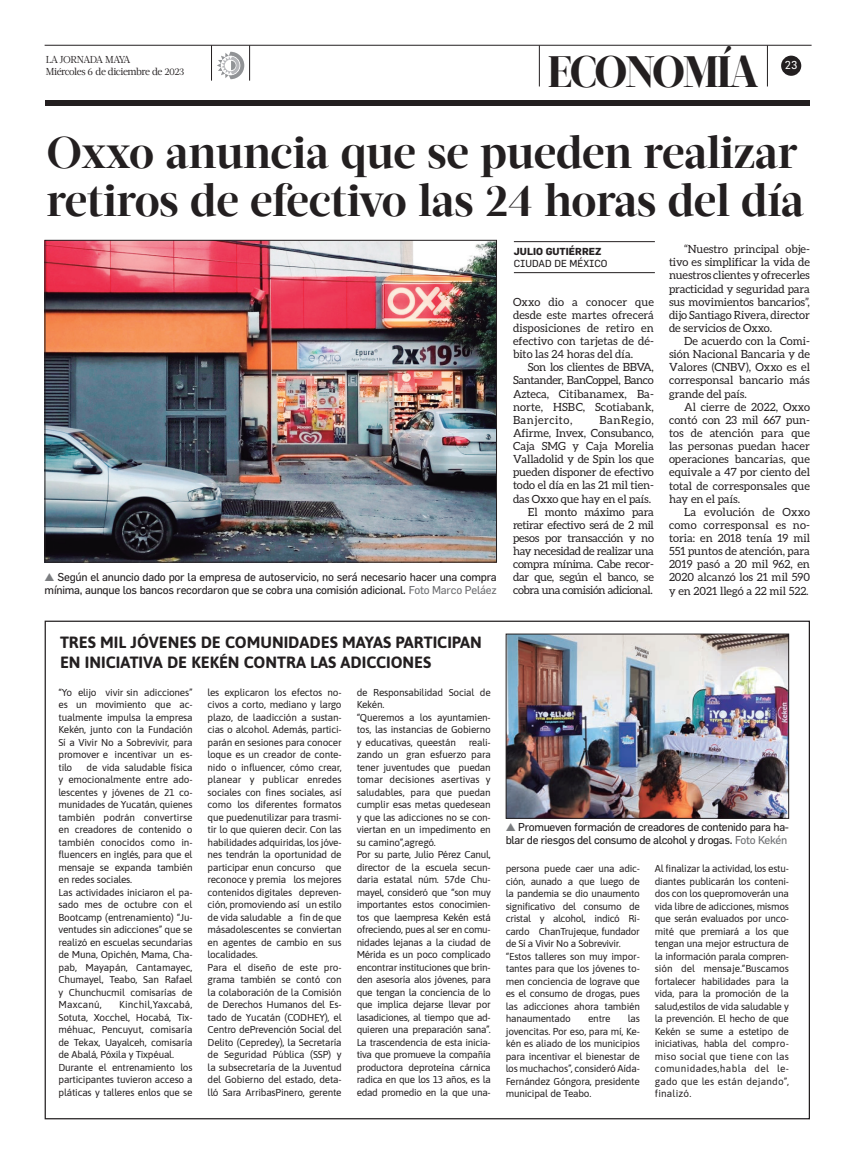
<style>
.page{position:relative;width:855px;height:1170px;background:#fff}
.page>*{position:absolute;margin:0;border:0;box-sizing:border-box;transform-origin:0 0}
.t1{font:700 45px/47.5px "Acta Headline W00";letter-spacing:-.01em;color:#231f20}
.t2{font:800 43.75px "Acta Display W04";letter-spacing:-.05em;color:#231f20;scale:.94 1}
.t3{font:700 16.25px/20px "Asap";color:#231f20}
.Nuevo_Body_tex{font:11.25px/13.1px "Aleo";color:#231f20;text-align:justify}
.PIE_DE_FOTO{font:11.25px/13.1px "Flama";letter-spacing:-.02em;color:#231f20}
.Nuevo_Body_tex_ss{font:11.25px/13.1px "Aleo";color:#231f20;text-align:justify}
.t4{font:11.25px "Flama";color:#fff}
.Nuevo_Body_tex_ss-2{font:10px/12.5px "Asap";letter-spacing:-.02em;color:#231f20;text-align:justify}
.t5{font:10px "Acta Deck W00";letter-spacing:-.04em;color:#231f20}
.t6{font:700 10px "Flama";color:#231f20}
.t7{font:10px "Flama";color:#231f20}
.t8{font:10px "Acta Deck W00";letter-spacing:-.05em;color:#231f20}
.s1{color:#7c7e81}
.s2{color:#6f7073}
</style>
<div class="page">
<div style="left:45px;top:100px;width:765px;height:5px;background:#231f20"></div>
<hr style="left:45px;top:45px;width:767px;height:1px;background:#231f20">
<hr style="left:211px;top:45px;width:1px;height:36px;background:#231f20">
<hr style="left:249px;top:45px;width:1px;height:36px;background:#231f20">
<div style="left:781px;top:56px;width:20px;height:20px;background:#231f20;border-radius:50%"></div>
<svg style="left:217px;top:52px;width:27px;height:27px"></svg>
<hr style="left:539px;top:45px;width:1px;height:41px;background:#231f20">
<hr style="left:767px;top:45px;width:1px;height:41px;background:#231f20">
<img style="left:508px;top:636px;width:279px;height:181px">
<div style="left:506px;top:634px;width:283px;height:185px;border:1px solid #231f20"></div>
<hr style="left:514px;top:241px;width:141px;height:1px;background:#231f20">
<hr style="left:514px;top:272px;width:141px;height:1px;background:#231f20">
<img style="left:47px;top:242px;width:448px;height:318px">
<div style="left:45px;top:240px;width:452px;height:322px;border:1px solid #231f20"></div>
<p class="t8" style="left:46px;top:54px;width:86px">LA JORNADA MAYA</p>
<p class="t5" style="left:46px;top:65px;width:140px">Miércoles 6 de diciembre de 2023</p>
<p class="t2" style="left:548px;top:45px;width:226px">ECONOMÍA</p>
<p class="t4" style="left:785px;top:58px;width:14px">23</p>
<p class="t1" style="left:47px;top:129px;width:759px">Oxxo anuncia que se pueden realizar retiros de efectivo las 24 horas del día</p>
<p class="t6" style="left:514px;top:245px;width:89px">JULIO GUTIÉRREZ</p>
<p class="t7" style="left:514px;top:258px;width:95px">CIUDAD DE MÉXICO</p>
<p class="Nuevo_Body_tex" style="left:669px;top:243px;width:142px;text-indent:15px">“Nuestro principal obje&shy;tivo es simplificar la vida de nuestros clientes y ofrecerles practicidad y seguridad para sus movimientos bancarios”, dijo Santiago Rivera, director de servicios de Oxxo.</p>
<p class="Nuevo_Body_tex" style="left:669px;top:334px;width:142px;text-indent:15px">De acuerdo con la Comi&shy;sión Nacional Bancaria y de Valores (CNBV), Oxxo es el corresponsal bancario más grande del país.</p>
<p class="Nuevo_Body_tex" style="left:669px;top:400px;width:142px;text-indent:15px">Al cierre de 2022, Oxxo contó con 23 mil 667 pun&shy;tos de atención para que las personas puedan hacer operaciones bancarias, que equivale a 47 por ciento del total de corresponsales que hay en el país.</p>
<p class="Nuevo_Body_tex" style="left:669px;top:505px;width:142px;text-indent:15px">La evolución de Oxxo como corresponsal es no&shy;toria: en 2018 tenía 19 mil 551 puntos de atención, para 2019 pasó a 20 mil 962, en 2020 alcanzó los 21 mil 590 y en 2021 llegó a 22 mil 522.</p>
<p class="Nuevo_Body_tex_ss" style="left:513px;top:295px;width:142px">Oxxo dio a conocer que desde este martes ofrecerá disposiciones de retiro en efectivo con tarjetas de dé&shy;bito las 24 horas del día.</p>
<p class="Nuevo_Body_tex" style="left:513px;top:361px;width:142px;text-indent:15px">Son los clientes de BBVA, Santander, BanCoppel, Banco Azteca, Citibanamex, Ba&shy;norte, HSBC, Scotiabank, Banjercito,</p>
<p class="Nuevo_Body_tex" style="left:513px;top:413px;width:142px;text-indent:87px">BanRegio, Afirme, Invex, Consubanco, Caja SMG y Caja Morelia Valladolid y de Spin los que pueden disponer de efectivo todo el día en las 21 mil tien&shy;das Oxxo que hay en el país.</p>
<p class="Nuevo_Body_tex" style="left:513px;top:505px;width:143px;text-indent:15px">El monto máximo para retirar efectivo será de 2 mil pesos por transacción y no hay necesidad de realizar una compra mínima. Cabe recor&shy;dar que, según el banco, se cobra una comisión adicional.</p>
<p class="PIE_DE_FOTO" style="left:45px;top:570px;width:454px"><span class="s1">▲</span> Según el anuncio dado por la empresa de autoservicio, no será necesario hacer una compra mínima, aunque los bancos recordaron que se cobra una comisión adicional. <span class="s2">Foto Marco Peláez</span></p>
<p class="t3" style="left:60px;top:632px;width:423px">TRES MIL JÓVENES DE COMUNIDADES MAYAS PARTICIPAN<br>EN INICIATIVA DE KEKÉN CONTRA LAS ADICCIONES</p>
<p class="Nuevo_Body_tex_ss-2" style="left:58px;top:685px;width:136px">“Yo elijo vivir sin adicciones” es un movimiento que ac&shy;tualmente impulsa la empresa Kekén, junto con la Fundación Sí a Vivir No a Sobrevivir, para promover e incentivar un es&shy;tilo</p>
<p class="Nuevo_Body_tex_ss-2" style="left:58px;top:760px;width:136px;text-indent:28px">de vida saludable física y emocionalmente entre ado&shy;lescentes y jóvenes de 21 co&shy;munidades de Yucatán, quienes también podrán convertirse en creadores de contenido o también conocidos como in&shy;fluencers en inglés, para que el mensaje se expanda también en redes sociales.</p>
<p class="Nuevo_Body_tex_ss-2" style="left:58px;top:885px;width:136px">Las actividades iniciaron el pa&shy;sado mes de octubre con el Bootcamp (entrenamiento) “Ju&shy;ventudes sin adicciones” que se realizó en escuelas secundarias de Muna, Opichén, Mama, Cha&shy;pab, Mayapán, Cantamayec, Chumayel, Teabo, San Rafael y Chunchucmil comisarías de Maxcanú,</p>
<p class="Nuevo_Body_tex_ss-2" style="left:58px;top:998px;width:136px;text-indent:61px">Kinchil,Yaxcabá, Sotuta, Xocchel, Hocabá, Tix&shy;méhuac, Pencuyut, comisaría de Tekax, Uayalceh, comisaría de Abalá, Póxila y Tixpéual.</p>
<p class="Nuevo_Body_tex_ss-2" style="left:58px;top:1060px;width:136px">Durante el entrenamiento los participantes tuvieron acceso a pláticas y talleres enlos que se</p>
<p class="Nuevo_Body_tex_ss-2" style="left:208px;top:685px;width:136px">les explicaron los efectos no&shy;civos a corto, mediano y largo plazo, de laadicción a sustan&shy;cias o alcohol. Además, partici&shy;parán en sesiones para conocer loque es un creador de conte&shy;nido o influencer, cómo crear, planear y publicar enredes sociales con fines sociales, así como los diferentes formatos que puedenutilizar para trasmi&shy;tir lo que quieren decir. Con las habilidades adquiridas, los jóve&shy;nes tendrán la oportunidad de participar enun concurso que reconoce y premia los mejores contenidos digitales depreven&shy;ción, promoviendo así un estilo de vida saludable a fin de que másadolescentes se conviertan en agentes de cambio en sus localidades.</p>
<p class="Nuevo_Body_tex_ss-2" style="left:208px;top:960px;width:136px">Para el diseño de este pro&shy;grama también se contó con la colaboración de la Comisión de Derechos Humanos del Es&shy;tado de Yucatán (CODHEY), el Centro dePrevención Social del Delito (Cepredey), la Secretaría de Seguridad Pública (SSP) y la subsecretaría de la Juventud del Gobierno del estado, deta&shy;lló Sara ArribasPinero, gerente</p>
<p class="Nuevo_Body_tex_ss-2" style="left:357px;top:685px;width:136px">de Responsabilidad Social de<br>Kekén.</p>
<p class="Nuevo_Body_tex_ss-2" style="left:357px;top:710px;width:136px">“Queremos a los ayuntamien&shy;tos, las instancias de Gobierno y educativas, queestán</p>
<p class="Nuevo_Body_tex_ss-2" style="left:357px;top:735px;width:136px;text-indent:112px">reali&shy;zando un gran esfuerzo para tener juventudes que puedan tomar decisiones asertivas y saludables, para que puedan cumplir esas metas quedesean y que las adicciones no se con&shy;viertan en un impedimento en su camino”,agregó.</p>
<p class="Nuevo_Body_tex_ss-2" style="left:357px;top:848px;width:136px">Por su parte, Julio Pérez Canul, director de la escuela secun&shy;daria estatal núm. 57de Chu&shy;mayel, consideró que “son muy importantes estos conocimien&shy;tos que laempresa Kekén está ofreciendo, pues al ser en comu&shy;nidades lejanas a la ciudad de Mérida es un poco complicado encontrar instituciones que brin&shy;den asesoría alos jóvenes, para que tengan la conciencia de lo que implica dejarse llevar por lasadiciones, al tiempo que ad&shy;quieren una preparación sana”.<br>La trascendencia de esta inicia&shy;tiva que promueve la compañía productora deproteína cárnica radica en que los 13 años, es la edad promedio en la que una-</p>
<p class="PIE_DE_FOTO" style="left:506px;top:820px;width:285px"><span class="s1">▲</span> Promueven formación de creadores de contenido para ha&shy;blar de riesgos del consumo de alcohol y drogas. <span class="s2">Foto Kekén</span></p>
<p class="Nuevo_Body_tex_ss-2" style="left:506px;top:862px;width:136px">persona puede caer una adic&shy;ción, aunado a que luego de la pandemia se dio unaumento significativo del consumo de cristal y alcohol, indicó Ri&shy;cardo ChanTrujeque, fundador de Sí a Vivir No a Sobrevivir.</p>
<p class="Nuevo_Body_tex_ss-2" style="left:506px;top:949px;width:136px">“Estos talleres son muy impor&shy;tantes para que los jóvenes to&shy;men conciencia de lograve que es el consumo de drogas, pues las adicciones ahora también hanaumentado</p>
<p class="Nuevo_Body_tex_ss-2" style="left:506px;top:1012px;width:136px;text-indent:122px">las jovencitas. Por eso, para mí, Ke&shy;kén es aliado de los municipios para incentivar el bienestar de los muchachos”, consideró Aída-Fernández Góngora, presidente municipal de Teabo.</p>
<p class="Nuevo_Body_tex_ss-2" style="left:588px;top:1012px;width:24px">entre</p>
<p class="Nuevo_Body_tex_ss-2" style="left:655px;top:862px;width:136px">Al finalizar la actividad, los estu&shy;diantes publicarán los conteni&shy;dos con los quepromoverán una vida libre de adicciones, mismos que serán evaluados por unco&shy;mité que premiará a los que tengan una mejor estructura de la información parala compren&shy;sión del mensaje.“Buscamos fortalecer habilidades para la vida, para la promoción de la salud,estilos de vida saludable y la prevención. El hecho de que Kekén se sume a estetipo de iniciativas, habla del compro&shy;miso social que tiene con las comunidades,habla del le&shy;gado que les están dejando”, finalizó.</p>
</div>
